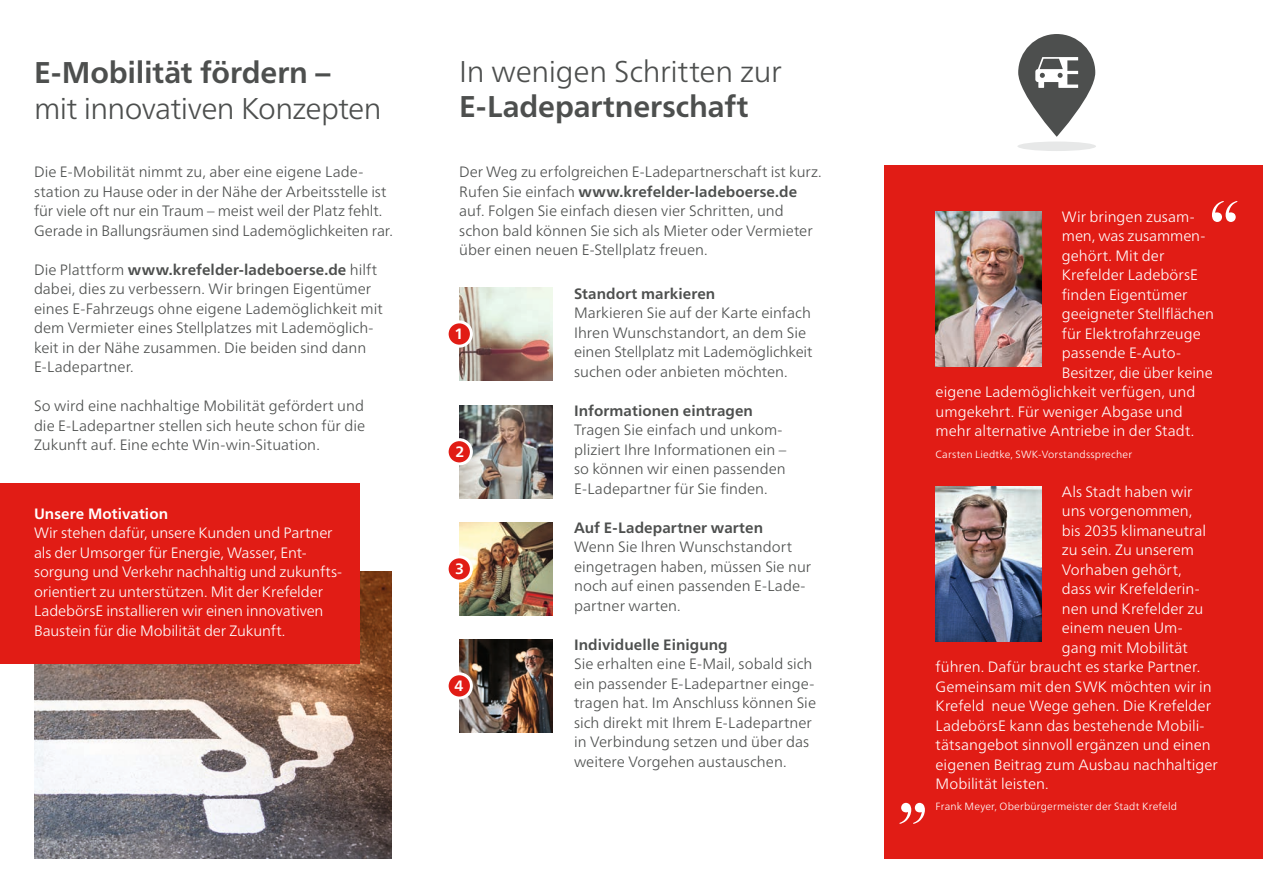
<style>
.page{position:relative;width:1263px;height:893px;background:#fff}
.page>*{position:absolute;margin:0;border:0;box-sizing:border-box;transform-origin:0 0}
.t1{font:300 30px "Frutiger Neue LT Pro";letter-spacing:-.02em;color:#4d4f4e}
.t2{font:700 30px "Frutiger Neue LT Pro";letter-spacing:-.005em;color:#4d4f4e}
.t3{font:300 15px/19.5px "Frutiger Neue LT Pro";color:#4d4f4e}
.t4{font:300 15px/19.5px "Frutiger Neue LT Pro";color:#fff}
.t5{font:700 15px "Frutiger Neue LT Pro";letter-spacing:.005em;color:#4d4f4e}
.t6{font:700 15px "Frutiger Neue LT Pro";letter-spacing:.005em;color:#fff}
.t7{font:300 10.5px "Frutiger Neue LT Pro";letter-spacing:.02em;color:#fff}
.s1{font-weight:700}
</style>
<div class="page">
<img style="left:34px;top:572px;width:357px;height:287px">
<img style="left:459px;top:287px;width:94px;height:94px">
<img style="left:459px;top:405px;width:94px;height:94px">
<img style="left:459px;top:522px;width:94px;height:94px">
<img style="left:459px;top:639px;width:94px;height:94px">
<div style="left:447px;top:322px;width:24px;height:24px;background:#e11c15;border-radius:50%"></div>
<div style="left:446px;top:320px;width:27px;height:28px;border:3px solid #fff;border-radius:50%"></div>
<div style="left:447px;top:440px;width:24px;height:24px;background:#e11c15;border-radius:50%"></div>
<div style="left:446px;top:438px;width:27px;height:27px;border:3px solid #fff;border-radius:50%"></div>
<div style="left:447px;top:557px;width:24px;height:24px;background:#e11c15;border-radius:50%"></div>
<div style="left:446px;top:555px;width:27px;height:28px;border:3px solid #fff;border-radius:50%"></div>
<div style="left:447px;top:674px;width:24px;height:24px;background:#e11c15;border-radius:50%"></div>
<div style="left:446px;top:672px;width:27px;height:27px;border:3px solid #fff;border-radius:50%"></div>
<div style="left:0;top:483px;width:359px;height:180px;background:#e11c15"></div>
<div style="left:884px;top:166px;width:379px;height:693px;background:#e11c15"></div>
<img style="left:935px;top:211px;width:107px;height:156px">
<img style="left:935px;top:486px;width:107px;height:155px">
<div style="left:1017px;top:142px;width:79px;height:9px;background:#e7e8e8;border-radius:50%"></div>
<svg style="left:1018px;top:34px;width:77px;height:103px;fill:#4d4f4e"></svg>
<svg style="left:1035px;top:57px;width:43px;height:31px"></svg>
<svg style="left:899px;top:803px;width:26px;height:21px"></svg>
<svg style="left:1212px;top:201px;width:25px;height:21px"></svg>
<h1 class="t2" style="left:34px;top:54px;width:298px">E-Mobilität fördern –</h1>
<h1 class="t1" style="left:34px;top:91px;width:349px">mit innovativen Konzepten</h1>
<p class="t3" style="left:34px;top:162px;width:360px">Die E-Mobilität nimmt zu, aber eine eigene Lade&shy;station zu Hause oder in der Nähe der Arbeitsstelle ist für viele oft nur ein Traum – meist weil der Platz fehlt.<br>Gerade in Ballungsräumen sind Lademöglichkeiten rar.</p>
<p class="t3" style="left:34px;top:260px;width:350px">Die Plattform <span class="s1">www.krefelder-ladeboerse.de</span> hilft dabei, dies zu verbessern. Wir bringen Eigentümer eines E-Fahrzeugs ohne eigene Lademöglichkeit mit dem Vermieter eines Stellplatzes mit Lademöglich&shy;keit in der Nähe zusammen. Die beiden sind dann E-Ladepartner.</p>
<p class="t3" style="left:34px;top:396px;width:333px;text-align:justify">So wird eine nachhaltige Mobilität gefördert und die E-Ladepartner stellen sich heute schon für die Zukunft auf. Eine echte Win-win-Situation.</p>
<p class="t6" style="left:34px;top:505px;width:136px">Unsere Motivation</p>
<p class="t4" style="left:34px;top:523px;width:310px">Wir stehen dafür, unsere Kunden und Partner als der Umsorger für Energie, Wasser, Ent&shy;sorgung und Verkehr nachhaltig und zukunfts&shy;orientiert zu unterstützen. Mit der Krefelder LadebörsE installieren wir einen innovativen Baustein für die Mobilität der Zukunft.</p>
<h1 class="t1" style="left:459px;top:54px;width:324px">In wenigen Schritten zur</h1>
<h1 class="t2" style="left:459px;top:89px;width:291px">E-Ladepartnerschaft</h1>
<p class="t3" style="left:459px;top:162px;width:364px">Der Weg zu erfolgreichen E-Ladepartnerschaft ist kurz.<br>Rufen Sie einfach <span class="s1">www.krefelder-ladeboerse.de </span>auf. Folgen Sie einfach diesen vier Schritten, und schon bald können Sie sich als Mieter oder Vermieter über einen neuen E-Stellplatz freuen.</p>
<p class="t6" style="left:454px;top:325px;width:10px">1</p>
<p class="t6" style="left:455px;top:443px;width:10px">2</p>
<p class="t6" style="left:455px;top:560px;width:10px">3</p>
<p class="t6" style="left:454px;top:677px;width:10px">4</p>
<p class="t5" style="left:574px;top:284px;width:143px">Standort markieren</p>
<p class="t3" style="left:574px;top:303px;width:240px">Markieren Sie auf der Karte einfach Ihren Wunschstandort, an dem Sie einen Stellplatz mit Lademöglichkeit suchen oder anbieten möchten.</p>
<p class="t5" style="left:574px;top:401px;width:180px">Informationen eintragen</p>
<p class="t3" style="left:574px;top:420px;width:214px">Tragen Sie einfach und unkom&shy;pliziert Ihre Informationen ein – so können wir einen passenden -E-Ladepartner für Sie finden.</p>
<p class="t5" style="left:574px;top:518px;width:191px">Auf E-Ladepartner warten</p>
<p class="t3" style="left:574px;top:537px;width:239px">Wenn Sie Ihren Wunschstandort eingetragen haben, müssen Sie nur noch auf einen passenden E-Lade&shy;partner warten.</p>
<p class="t5" style="left:574px;top:635px;width:155px">Individuelle Einigung</p>
<p class="t3" style="left:574px;top:654px;width:244px">Sie erhalten eine E-Mail, sobald sich ein passender E-Ladepartner einge&shy;tragen hat. Im Anschluss können Sie sich direkt mit Ihrem E-Ladepartner in Verbindung setzen und über das weitere Vorgehen austauschen.</p>
<p class="t4" style="left:1062px;top:207px;width:134px">Wir bringen zusam-</p>
<p class="t4" style="left:1062px;top:226px;width:144px">men, was zusammen-</p>
<p class="t4" style="left:1062px;top:246px;width:104px">gehört. Mit der</p>
<p class="t4" style="left:1062px;top:265px;width:138px">Krefelder LadebörsE</p>
<p class="t4" style="left:1062px;top:285px;width:127px">finden Eigen-tümer</p>
<p class="t4" style="left:1062px;top:304px;width:154px">-geeigneter Stellflächen</p>
<p class="t4" style="left:1062px;top:324px;width:140px">für Elektrofahrzeuge</p>
<p class="t4" style="left:1062px;top:343px;width:121px">passende E-Auto-</p>
<p class="t4" style="left:1062px;top:363px;width:152px">Besitzer, die über keine</p>
<p class="t4" style="left:935px;top:382px;width:261px">eigene Lademöglichkeit verfügen, und</p>
<p class="t4" style="left:935px;top:402px;width:249px">umgekehrt. Für weniger Abgase und</p>
<p class="t4" style="left:935px;top:421px;width:260px">mehr alternative Antriebe in der Stadt.</p>
<p class="t7" style="left:935px;top:448px;width:198px">Carsten Liedtke, SWK-Vorstandssprecher</p>
<p class="t4" style="left:1062px;top:482px;width:132px">Als Stadt haben wir</p>
<p class="t4" style="left:1062px;top:501px;width:132px">uns vorgenommen,</p>
<p class="t4" style="left:1062px;top:521px;width:146px">bis 2035 klimaneutral</p>
<p class="t4" style="left:1062px;top:540px;width:134px">zu sein. Zu unserem</p>
<p class="t4" style="left:1062px;top:560px;width:121px">Vorhaben gehört,</p>
<p class="t4" style="left:1062px;top:579px;width:139px">dass wir Krefelderin-</p>
<p class="t4" style="left:1062px;top:599px;width:143px">nen und Krefelder zu</p>
<p class="t4" style="left:1062px;top:618px;width:122px">einem neuen Um-</p>
<p class="t4" style="left:1062px;top:638px;width:128px">gang mit Mobilität</p>
<p class="t4" style="left:935px;top:657px;width:266px">führen. Dafür braucht es starke Partner.</p>
<p class="t4" style="left:935px;top:677px;width:278px">Gemeinsam mit den SWK möchten wir in</p>
<p class="t4" style="left:935px;top:696px;width:277px">Krefeld neue Wege gehen. Die Krefelder</p>
<p class="t4" style="left:935px;top:716px;width:270px">LadebörsE kann das bestehende Mobili-</p>
<p class="t4" style="left:935px;top:735px;width:277px">tätsangebot sinnvoll ergänzen und einen</p>
<p class="t4" style="left:935px;top:755px;width:284px">eigenen Beitrag zum Ausbau nachhaltiger</p>
<p class="t4" style="left:935px;top:774px;width:115px">Mobilität leisten.</p>
<p class="t7" style="left:935px;top:801px;width:243px">Frank Meyer, Oberbürgermeister der Stadt Krefeld</p>
</div>
